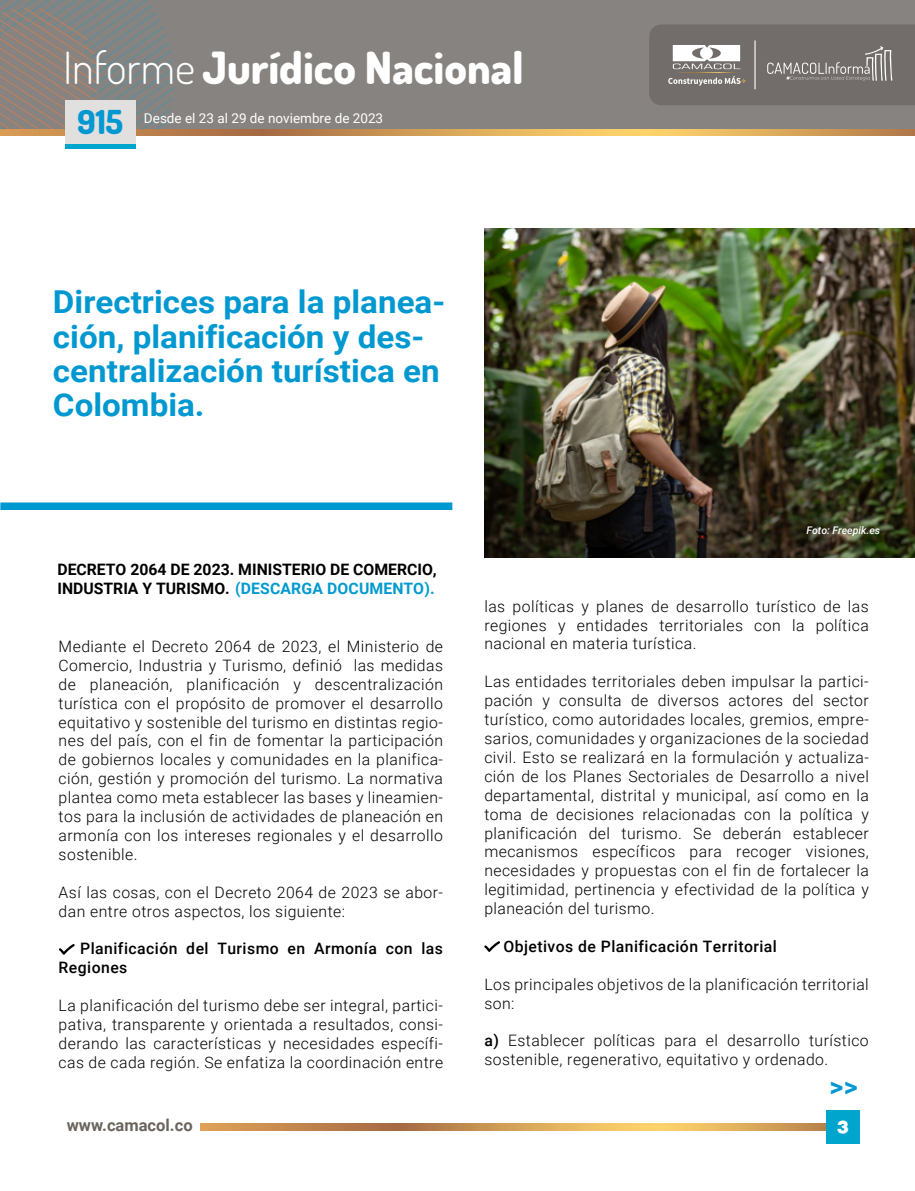
<style>
.page{position:relative;width:915px;height:1191px;background:#fff}
.page>*{position:absolute;margin:0;border:0;box-sizing:border-box;transform-origin:0 0}
.t1{font:44.4px "Dosis";color:#fff}
.t2{font:33px "Dosis";color:#0098d0}
.t3{font:700 31.5px/34.2px "Roboto";color:#0098d0;scale:1.05 1}
.t4{font:700 27px "Roboto";color:#0098d0}
.t5{font:900 19.5px "Helvetica";color:#fff}
.t6{font:700 16.5px "Roboto";color:#6a645d}
.t7{font:300 15.75px/18.9px "Roboto";letter-spacing:.03em;color:#010000;text-align:justify}
.t8{font:500 15.75px/18.9px "Roboto";letter-spacing:.03em;color:#010000}
.t9{font:700 15.75px/19px "Roboto";color:#000}
.t10{font:13.5px "Roboto";color:#fff}
.t11{font:italic 500 10.5px "Roboto";color:#fff}
.s1{color:#009ad0}
.s2{font-weight:500}
</style>
<div class="page">
<svg style="left:201px;top:1123px;width:624px;height:7px;background:#d29d56"></svg>
<div style="left:825px;top:1110px;width:34px;height:33px;background:#00a5ce"></div>
<div style="left:0;top:0;width:914px;height:130px;background:#878381"></div>
<svg style="left:0;top:130px;width:914px;height:6px;background:#d29d56"></svg>
<div style="left:65px;top:143px;width:71px;height:5px;background:#00a5ce"></div>
<div style="left:0;top:502px;width:452px;height:8px;background:#0098d0"></div>
<svg style="left:649px;top:24px;width:265px;height:81px;background:#7f7a77"></svg>
<img style="left:484px;top:229px;width:430px;height:328px">
<svg style="left:0;top:0;width:179px;height:130px"></svg>
<div style="left:65px;top:100px;width:71px;height:43px;background:#e2dfdf"></div>
<svg style="left:484px;top:941px;width:16px;height:11px"></svg>
<svg style="left:59px;top:944px;width:16px;height:10px"></svg>
<h1 class="t1" style="left:63px;top:37px;width:462px">Informe Jurídico Nacional</h1>
<h2 class="t2" style="left:77px;top:99px;width:47px">915</h2>
<p class="t10" style="left:144px;top:109px;width:241px">Desde el 23 al 29 de noviembre de 2023</p>
<h3 class="t3" style="left:53px;top:284px;width:375px">Directrices para la planea&shy;ción, planificación y des&shy;centralización turística en<br>Colombia.</h3>
<p class="t9" style="left:57px;top:559px;width:380px">DECRETO 2064 DE 2023. MINISTERIO DE COMERCIO,<br>INDUSTRIA Y TURISMO. <span class="s1">(DESCARGA DOCUMENTO).</span></p>
<p class="t7" style="left:59px;top:636px;width:386px">Mediante el Decreto 2064 de 2023, el Ministerio de Comercio, Industria y Turismo, definió las medidas de planeación, planificación y descentralización turística con el propósito de promover el desarrollo equitativo y sostenible del turismo en distintas regio&shy;nes del país, con el fin de fomentar la participación de gobiernos locales y comunidades en la planifica&shy;ción, gestión y promoción del turismo. La normativa plantea como meta establecer las bases y lineamien&shy;tos para la inclusión de actividades de planeación en armonía con los intereses regionales y el desarrollo sostenible.</p>
<p class="t7" style="left:59px;top:882px;width:386px">Así las cosas, con el Decreto 2064 de 2023 se abor&shy;dan entre otros aspectos, los siguiente:</p>
<p class="t8" style="left:59px;top:938px;width:386px;text-indent:22px">Planificación del Turismo en Armonía con las<br>Regiones</p>
<p class="t7" style="left:59px;top:995px;width:386px">La planificación del turismo debe ser integral, partici&shy;pativa, transparente y orientada a resultados, consi&shy;derando las características y necesidades específi&shy;cas de cada región. Se enfatiza la coordinación entre</p>
<p class="t6" style="left:67px;top:1113px;width:127px">www.camacol.co</p>
<p class="t11" style="left:806px;top:522px;width:75px">Foto: Freepik.es</p>
<p class="t7" style="left:484px;top:596px;width:386px">las políticas y planes de desarrollo turístico de las regiones y entidades territoriales con la política nacional en materia turística.</p>
<p class="t7" style="left:484px;top:671px;width:386px">Las entidades territoriales deben impulsar la partici&shy;pación y consulta de diversos actores del sector turístico, como autoridades locales, gremios, empre&shy;sarios, comunidades y organizaciones de la sociedad civil. Esto se realizará en la formulación y actualiza&shy;ción de los Planes Sectoriales de Desarrollo a nivel departamental, distrital y municipal, así como en la toma de decisiones relacionadas con la política y planificación del turismo. Se deberán establecer mecanismos específicos para recoger visiones, necesidades y propuestas con el fin de fortalecer la legitimidad, pertinencia y efectividad de la política y planeación del turismo.</p>
<p class="t8" style="left:503px;top:936px;width:275px">Objetivos de Planificación Territorial</p>
<p class="t7" style="left:484px;top:974px;width:386px">Los principales objetivos de la planificación territorial son:</p>
<p class="t7" style="left:484px;top:1030px;width:386px"><span class="s2">a)</span> Establecer políticas para el desarrollo turístico sostenible, regenerativo, equitativo y ordenado.</p>
<h3 class="t4" style="left:829px;top:1067px;width:30px">&gt;&gt;</h3>
<p class="t5" style="left:836px;top:1119px;width:13px">3</p>
</div>
